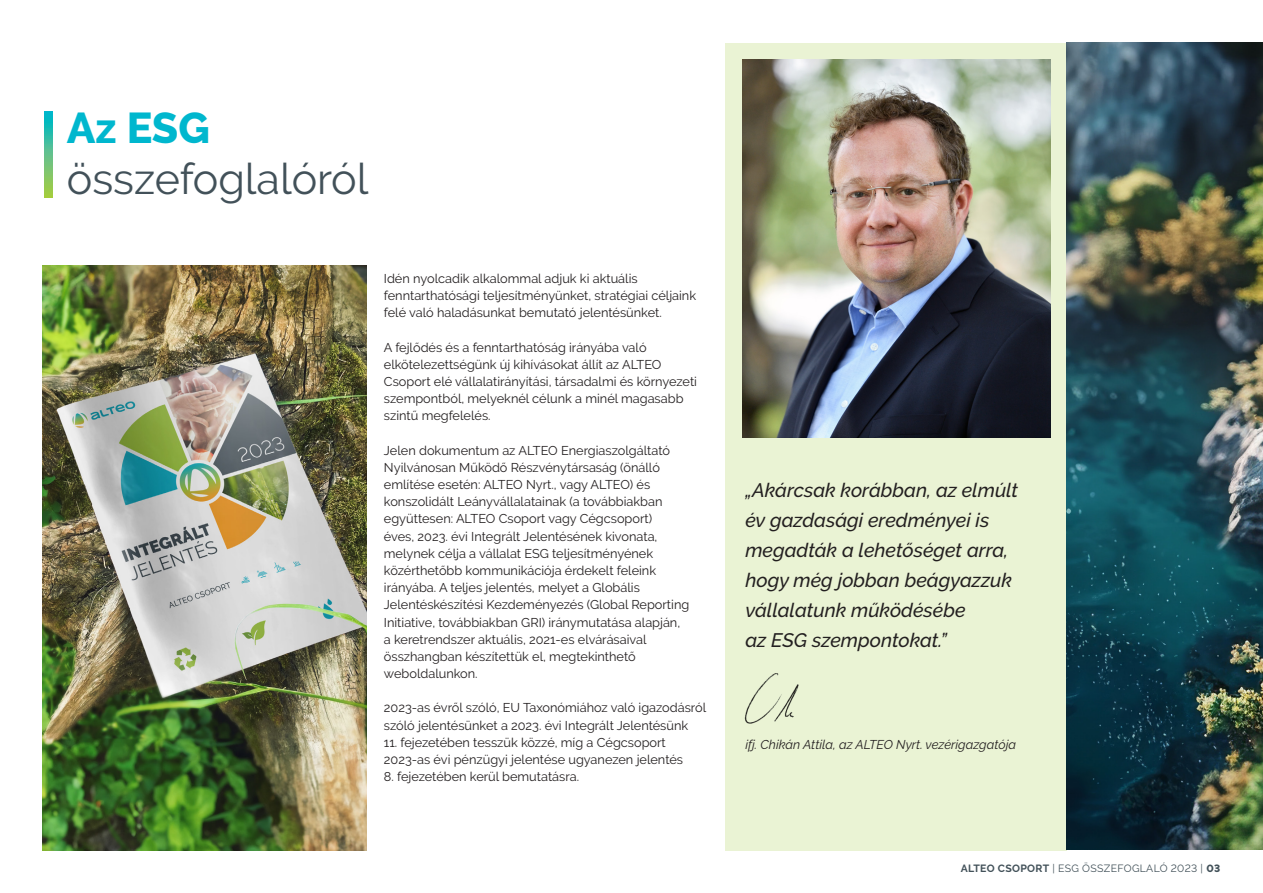
<style>
.page{position:relative;width:1263px;height:893px;background:#fff}
.page>*{position:absolute;margin:0;border:0;box-sizing:border-box;transform-origin:0 0}
.t1{font:42.9px/51.6px "Raleway";color:#425159}
.t2{font:italic 500 19.5px/30px "Raleway";color:#231f20}
.t3{font:12.75px/17.1px "Raleway";color:#231f20}
.t4{font:italic 12.75px "Raleway";color:#231f20}
.t5{font:10.5px "Raleway";letter-spacing:.03em;color:#425159}
.s1{font-weight:800;color:#00b7ce}
.s2{font-weight:700}
.s3{font-weight:800}
</style>
<div class="page">
<div style="left:725px;top:43px;width:342px;height:807px;background:#eaf3d4"></div>
<img style="left:1067px;top:43px;width:196px;height:807px">
<img style="left:742px;top:60px;width:308px;height:378px">
<img style="left:744px;top:673px;width:55px;height:51px">
<svg style="left:44px;top:111px;width:9px;height:86px"></svg>
<img style="left:43px;top:266px;width:324px;height:584px">
<p class="t1" style="left:67px;top:102px;width:303px"><span class="s1">Az ESG </span>összefoglalóról</p>
<p class="t3" style="left:384px;top:270px;width:314px">Idén nyolcadik alkalommal adjuk ki aktuális fenntarthatósági teljesítményünket, stratégiai céljaink felé való haladásunkat bemutató jelentésünket.</p>
<p class="t3" style="left:384px;top:339px;width:315px">A fejlődés és a fenntarthatóság irányába való elkötelezettségünk új kihívásokat állít az ALTEO Csoport elé vállalatirányítási, társadalmi és környezeti szempontból, melyeknél célunk a minél magasabb szintű megfelelés.</p>
<p class="t3" style="left:384px;top:442px;width:307px">Jelen dokumentum az ALTEO Energiaszolgáltató Nyilvánosan Működő Részvénytársaság (önálló említése esetén: ALTEO Nyrt., vagy ALTEO) és konszolidált Leányvállalatainak (a továbbiakban együttesen: ALTEO Csoport vagy Cégcsoport)<br>éves, 2023. évi Integrált Jelentésének kivonata, melynek célja a vállalat ESG teljesítményének közérthetőbb kommunikációja érdekelt feleink irányába. A teljes jelentés, melyet a Globális Jelentéskészítési Kezdeményezés (Global Reporting Initiative, továbbiakban GRI) iránymutatása alapján, a keretrendszer aktuális, 2021-es elvárásaival összhangban készítettük el, megtekinthető weboldalunkon.</p>
<p class="t3" style="left:384px;top:699px;width:324px">2023-as évről szóló, EU Taxonómiához való igazodásról szóló jelentésünket a 2023. évi Integrált Jelentésünk</p>
<p class="t3" style="left:384px;top:734px;width:301px">11. fejezetében tesszük közzé, míg a Cégcsoport<br>2023-as évi pénzügyi jelentése ugyanezen jelentés</p>
<p class="t3" style="left:384px;top:768px;width:197px">8. fejezetében kerül bemutatásra.</p>
<p class="t2" style="left:745px;top:476px;width:274px">„Akárcsak korábban, az elmúlt év gazdasági eredményei is megadták a lehetőséget arra, hogy még jobban beágyazzuk vállalatunk működésébe<br>az ESG szempontokat.”</p>
<p class="t4" style="left:745px;top:737px;width:272px">ifj. Chikán Attila, az ALTEO Nyrt. vezérigazgatója</p>
<p class="t5" style="left:961px;top:862px;width:261px"><span class="s2">ALTEO CSOPORT</span> | ESG ÖSSZEFOGLALÓ 2023 | <span class="s3">03</span></p>
</div>
